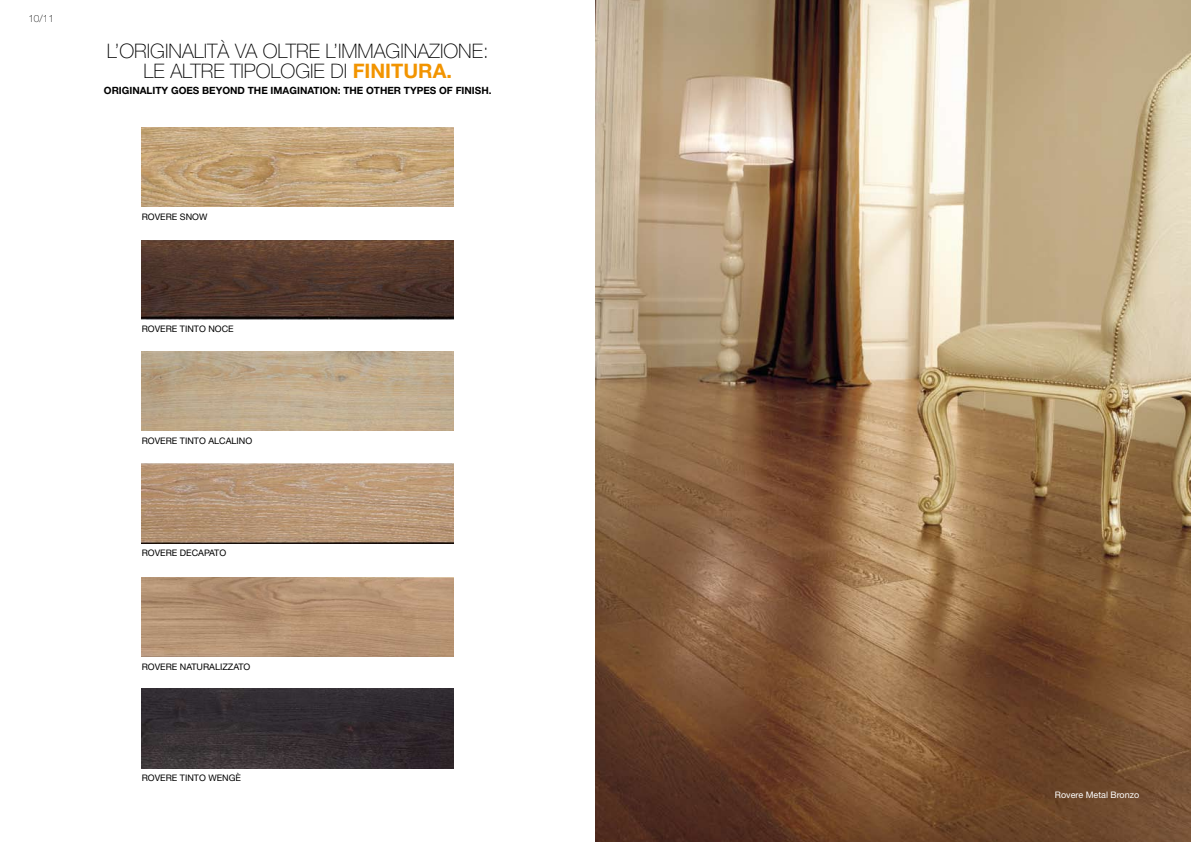
<style>
.page{position:relative;width:1191px;height:842px;background:#fff}
.page>*{position:absolute;margin:0;border:0;box-sizing:border-box;transform-origin:0 0}
.t1{font:100 20px/20px "Helvetica Neue";color:#000;text-align:center}
.t2{font:700 10px "Helvetica Neue";color:#000}
.t3{font:100 10px "Helvetica Neue";color:#000}
.t4{font:9px "Helvetica Neue";color:#000}
.t5{font:9px "Helvetica Neue";color:#fff}
.s1{font-weight:700;color:#f29400}
</style>
<div class="page">
<img style="left:595px;top:0;width:596px;height:842px">
<img style="left:142px;top:128px;width:312px;height:79px">
<img style="left:142px;top:351px;width:312px;height:80px">
<img style="left:142px;top:689px;width:312px;height:79px">
<img style="left:142px;top:464px;width:312px;height:79px">
<img style="left:142px;top:577px;width:312px;height:80px">
<img style="left:142px;top:240px;width:312px;height:79px">
<p class="t3" style="left:28px;top:13px;width:27px">10/11</p>
<h1 class="t1" style="left:107px;top:41px;width:383px">L’ORIGINALITÀ VA OLTRE L’IMMAGINAZIONE:<br>LE ALTRE TIPOLOGIE DI <span class="s1">FINITURA.</span></h1>
<p class="t2" style="left:104px;top:85px;width:389px">ORIGINALITY GOES BEYOND THE IMAGINATION: THE OTHER TYPES OF FINISH.</p>
<p class="t4" style="left:142px;top:211px;width:67px">ROVERE SNOW</p>
<p class="t4" style="left:142px;top:324px;width:94px">ROVERE TINTO NOCE</p>
<p class="t4" style="left:142px;top:435px;width:112px">ROVERE TINTO ALCALINO</p>
<p class="t4" style="left:142px;top:548px;width:86px">ROVERE DECAPATO</p>
<p class="t4" style="left:142px;top:661px;width:110px">ROVERE NATURALIZZATO</p>
<p class="t4" style="left:142px;top:772px;width:101px">ROVERE TINTO WENGÈ</p>
<p class="t5" style="left:1054px;top:789px;width:86px">Rovere Metal Bronzo</p>
</div>
